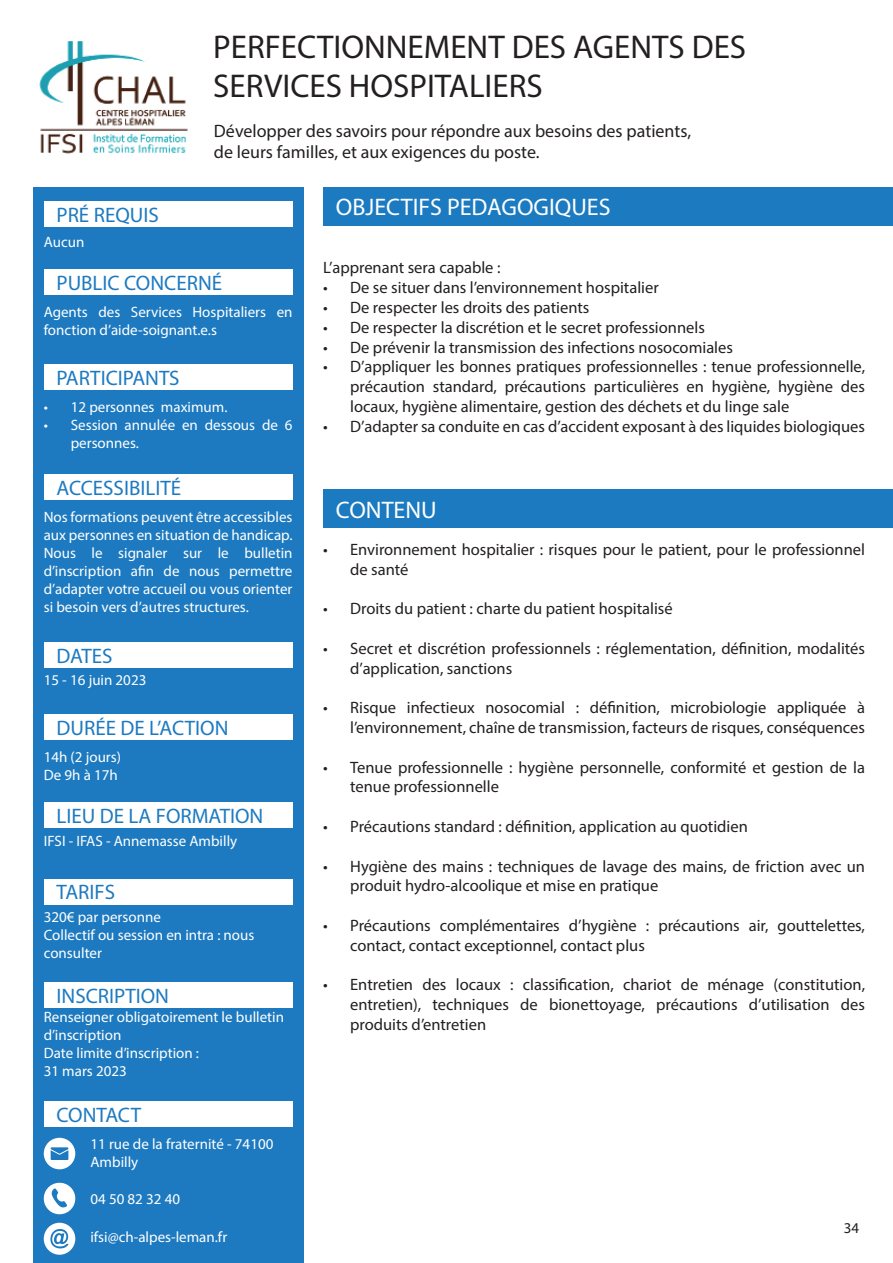
<style>
.page{position:relative;width:893px;height:1263px;background:#fff}
.page>*{position:absolute;margin:0;border:0;box-sizing:border-box;transform-origin:0 0}
.t1{font:33px/39.6px "Myriad Pro";color:#231f20}
.t2{font:24px "Myriad Pro";color:#fff}
.t3{font:21px "Myriad Pro";color:#1d7ac0}
.t4{font:18px/21.6px "Myriad Pro";color:#231f20}
.t5{font:16.5px/19.8px "Myriad Pro";color:#231f20}
.t6{font:15px/18px "Myriad Pro";color:#fff}
.t7{font:15px "Myriad Pro";color:#231f20}
</style>
<div class="page">
<div style="left:323px;top:187px;width:570px;height:38px;background:#1b7ac0"></div>
<div style="left:323px;top:490px;width:570px;height:38px;background:#1b7ac0"></div>
<img style="left:39px;top:41px;width:149px;height:113px">
<div style="left:33px;top:187px;width:271px;height:1076px;background:#1d7ac0"></div>
<div style="left:44px;top:270px;width:248px;height:25px;background:#fff"></div>
<div style="left:44px;top:201px;width:248px;height:26px;background:#fff"></div>
<div style="left:44px;top:642px;width:248px;height:25px;background:#fff"></div>
<div style="left:44px;top:714px;width:248px;height:26px;background:#fff"></div>
<div style="left:44px;top:803px;width:248px;height:25px;background:#fff"></div>
<div style="left:44px;top:879px;width:248px;height:25px;background:#fff"></div>
<div style="left:44px;top:982px;width:248px;height:26px;background:#fff"></div>
<div style="left:44px;top:1101px;width:248px;height:26px;background:#fff"></div>
<div style="left:44px;top:364px;width:248px;height:26px;background:#fff"></div>
<div style="left:44px;top:474px;width:248px;height:26px;background:#fff"></div>
<div style="left:44px;top:1138px;width:31px;height:31px;background:#fff;border-radius:50%"></div>
<svg style="left:50px;top:1137px;width:18px;height:23px"></svg>
<div style="left:44px;top:1223px;width:31px;height:32px;background:#fff;border-radius:50%"></div>
<svg style="left:43px;top:1166px;width:33px;height:83px"></svg>
<h1 class="t1" style="left:213px;top:26px;width:534px">PERFECTIONNEMENT DES AGENTS DES<br>SERVICES HOSPITALIERS</h1>
<p class="t3" style="left:57px;top:202px;width:104px">PRÉ REQUIS</p>
<p class="t6" style="left:44px;top:232px;width:42px">Aucun</p>
<p class="t4" style="left:214px;top:119px;width:479px">Développer des savoirs pour répondre aux besoins des patients, de leurs familles, et aux exigences du poste.</p>
<h2 class="t2" style="left:336px;top:192px;width:276px">OBJECTIFS PEDAGOGIQUES</h2>
<p class="t3" style="left:57px;top:270px;width:167px">PUBLIC CONCERNÉ</p>
<p class="t6" style="left:44px;top:303px;width:250px">Agents des Services Hospitaliers en fonction d’aide-soignant.e.s</p>
<p class="t3" style="left:57px;top:365px;width:125px">PARTICIPANTS</p>
<p class="t6" style="left:44px;top:397px;width:185px">• 12 personnes maximum.</p>
<p class="t6" style="left:71px;top:415px;width:223px;text-indent:-27px">• Session annulée en dessous de 6 personnes.</p>
<p class="t3" style="left:57px;top:475px;width:126px">ACCESSIBILITÉ</p>
<p class="t6" style="left:44px;top:507px;width:250px;text-align:justify">Nos formations peuvent être accessibles aux personnes en situation de handicap.<br>Nous le signaler sur le bulletin d’inscription afin de nous permettre d’adapter votre accueil ou vous orienter si besoin vers d’autres structures.</p>
<p class="t3" style="left:57px;top:642px;width:58px">DATES</p>
<p class="t6" style="left:44px;top:671px;width:104px">15 - 16 juin 2023</p>
<p class="t3" style="left:57px;top:715px;width:174px">DURÉE DE L’ACTION</p>
<p class="t6" style="left:44px;top:747px;width:79px">14h (2 jours)<br>De 9h à 17h</p>
<p class="t3" style="left:57px;top:803px;width:208px">LIEU DE LA FORMATION</p>
<p class="t6" style="left:44px;top:832px;width:195px">IFSI - IFAS - Annemasse Ambilly</p>
<p class="t3" style="left:57px;top:879px;width:60px">TARIFS</p>
<p class="t6" style="left:44px;top:908px;width:212px">320€ par personne<br>Collectif ou session en intra : nous consulter</p>
<p class="t3" style="left:57px;top:983px;width:114px">INSCRIPTION</p>
<p class="t6" style="left:44px;top:1008px;width:242px">Renseigner obligatoirement le bulletin d’inscription<br>Date limite d’inscription :<br>31 mars 2023</p>
<p class="t3" style="left:57px;top:1102px;width:86px">CONTACT</p>
<p class="t6" style="left:90px;top:1134px;width:184px">11 rue de la fraternité - 74100<br>Ambilly</p>
<p class="t6" style="left:90px;top:1189px;width:91px">04 50 82 32 40</p>
<p class="t6" style="left:90px;top:1228px;width:138px">ifsi@ch-alpes-leman.fr</p>
<p class="t5" style="left:323px;top:258px;width:179px">L’apprenant sera capable :</p>
<p class="t5" style="left:323px;top:277px;width:337px">• De se situer dans l’environnement hospitalier</p>
<p class="t5" style="left:323px;top:297px;width:268px">• De respecter les droits des patients</p>
<p class="t5" style="left:323px;top:317px;width:383px">• De respecter la discrétion et le secret professionnels</p>
<p class="t5" style="left:323px;top:337px;width:411px">• De prévenir la transmission des infections nosocomiales</p>
<p class="t5" style="left:350px;top:357px;width:516px;text-align:justify;text-indent:-27px">• D’appliquer les bonnes pratiques professionnelles : tenue professionnelle, précaution standard, précautions particulières en hygiène, hygiène des locaux, hygiène alimentaire, gestion des déchets et du linge sale</p>
<p class="t5" style="left:323px;top:416px;width:543px">• D’adapter sa conduite en cas d’accident exposant à des liquides biologiques</p>
<h2 class="t2" style="left:336px;top:495px;width:102px">CONTENU</h2>
<p class="t5" style="left:350px;top:539px;width:516px;text-indent:-27px">• Environnement hospitalier : risques pour le patient, pour le professionnel de santé</p>
<p class="t5" style="left:323px;top:598px;width:351px">• Droits du patient : charte du patient hospitalisé</p>
<p class="t5" style="left:350px;top:638px;width:516px;text-indent:-27px">• Secret et discrétion professionnels : réglementation, définition, modalités d’application, sanctions</p>
<p class="t5" style="left:323px;top:697px;width:543px;text-align:right">• Risque infectieux nosocomial : définition, microbiologie appliquée à l’environnement, chaîne de transmission, facteurs de risques, conséquences</p>
<p class="t5" style="left:350px;top:757px;width:516px;text-indent:-27px">• Tenue professionnelle : hygiène personnelle, conformité et gestion de la tenue professionnelle</p>
<p class="t5" style="left:323px;top:816px;width:426px">• Précautions standard : définition, application au quotidien</p>
<p class="t5" style="left:350px;top:856px;width:516px;text-indent:-27px">• Hygiène des mains : techniques de lavage des mains, de friction avec un produit hydro-alcoolique et mise en pratique</p>
<p class="t5" style="left:350px;top:915px;width:516px;text-indent:-27px">• Précautions complémentaires d’hygiène : précautions air, gouttelettes, contact, contact exceptionnel, contact plus</p>
<p class="t5" style="left:350px;top:975px;width:516px;text-align:justify;text-indent:-27px">• Entretien des locaux : classification, chariot de ménage (constitution, entretien), techniques de bionettoyage, précautions d’utilisation des produits d’entretien</p>
<p class="t7" style="left:844px;top:1219px;width:17px">34</p>
</div>
